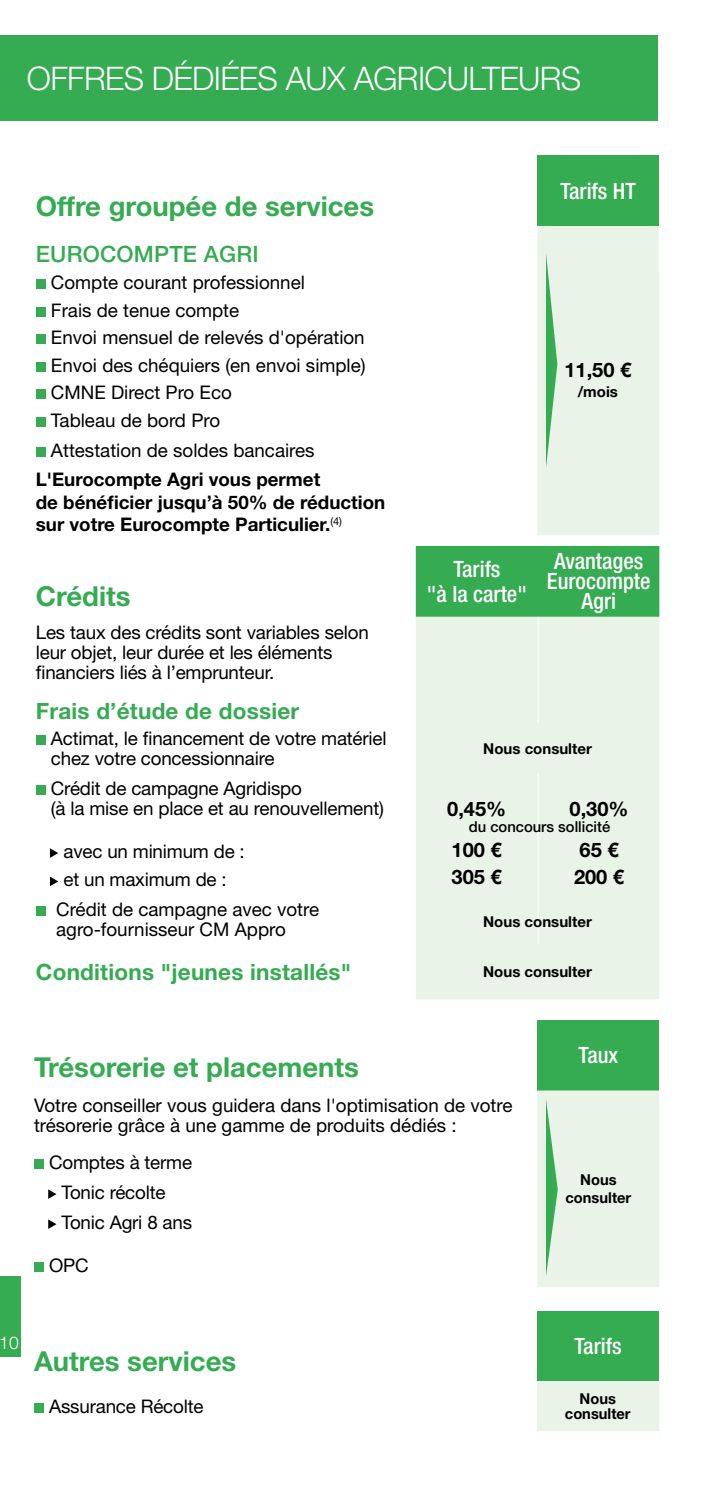
<style>
.page{position:relative;width:709px;height:1489px;background:#fff}
.page>*{position:absolute;margin:0;border:0;box-sizing:border-box;transform-origin:0 0}
.t1{font:300 32.5px "Helvetica Neue LT Std";letter-spacing:-.02em;color:#fff}
.t2{font:700 27.5px "Helvetica Neue LT Std";color:#35ab52}
.t3{font:500 condensed 22.5px/20px "Helvetica Neue LT Std";color:#fff;text-align:center}
.t4{font:700 22.5px "Helvetica Neue LT Std";letter-spacing:.01em;color:#35ab52}
.t5{font:500 22.5px "Helvetica Neue LT Std";letter-spacing:.01em;color:#35ab52}
.t6{font:700 20px/41.2px "Helvetica Neue LT Std";color:#000}
.t7{font:18.75px/20px "Helvetica Neue LT Std";letter-spacing:-.01em;color:#000}
.t8{font:700 18.75px/22.5px "Helvetica Neue LT Std";color:#000}
.t9{font:300 17.5px "Helvetica Neue LT Std";color:#fff}
.t10{font:700 15px/17.5px "Helvetica Neue LT Std";color:#000;text-align:center}
.t11{font:500 15px "Helvetica Neue LT Std";color:#000}
</style>
<div class="page">
<div style="left:537px;top:155px;width:121px;height:71px;background:#35ab52"></div>
<hr style="left:658px;top:271px;width:1px;height:264px;background:#e9f3e7">
<div style="left:36px;top:279px;width:10px;height:10px;background:#35ab52"></div>
<div style="left:36px;top:306px;width:10px;height:10px;background:#35ab52"></div>
<div style="left:36px;top:334px;width:10px;height:10px;background:#35ab52"></div>
<div style="left:36px;top:361px;width:10px;height:10px;background:#35ab52"></div>
<div style="left:36px;top:389px;width:10px;height:10px;background:#35ab52"></div>
<div style="left:36px;top:416px;width:10px;height:10px;background:#35ab52"></div>
<div style="left:36px;top:446px;width:10px;height:10px;background:#35ab52"></div>
<div style="left:416px;top:546px;width:243px;height:71px;background:#35ab52"></div>
<div style="left:416px;top:617px;width:243px;height:382px;background:#e9f3e7"></div>
<hr style="left:537px;top:617px;width:2px;height:70px;background:#fff">
<hr style="left:537px;top:687px;width:2px;height:36px;background:#fff">
<hr style="left:537px;top:773px;width:2px;height:121px;background:#fff">
<hr style="left:537px;top:894px;width:2px;height:49px;background:#fff">
<div style="left:36px;top:735px;width:10px;height:10px;background:#35ab52"></div>
<div style="left:36px;top:785px;width:10px;height:10px;background:#35ab52"></div>
<svg style="left:50px;top:848px;width:8px;height:9px"></svg>
<svg style="left:50px;top:876px;width:8px;height:10px"></svg>
<div style="left:36px;top:905px;width:10px;height:10px;background:#35ab52"></div>
<div style="left:537px;top:1019px;width:122px;height:71px;background:#35ab52"></div>
<div style="left:34px;top:1158px;width:10px;height:10px;background:#35ab52"></div>
<svg style="left:48px;top:1189px;width:8px;height:9px"></svg>
<svg style="left:48px;top:1219px;width:8px;height:9px"></svg>
<div style="left:34px;top:1262px;width:10px;height:10px;background:#35ab52"></div>
<div style="left:537px;top:1310px;width:121px;height:71px;background:#35ab52"></div>
<div style="left:537px;top:1381px;width:121px;height:49px;background:#e9f3e7"></div>
<hr style="left:658px;top:1381px;width:1px;height:49px;background:#e9f3e7">
<div style="left:34px;top:1402px;width:10px;height:10px;background:#35ab52"></div>
<div style="left:0;top:35px;width:658px;height:85px;background:#35ab52"></div>
<div style="left:0;top:1276px;width:21px;height:80px;background:#35ab52"></div>
<div style="left:537px;top:1090px;width:122px;height:196px;background:#e9f3e7"></div>
<div style="left:537px;top:226px;width:121px;height:309px;background:#e9f3e7"></div>
<h1 class="t1" style="left:27px;top:58px;width:556px">OFFRES DÉDIÉES AUX AGRICULTEURS</h1>
<h2 class="t2" style="left:36px;top:189px;width:340px">Offre groupée de services</h2>
<p class="t5" style="left:36px;top:240px;width:224px">EUROCOMPTE AGRI</p>
<p class="t7" style="left:51px;top:268px;width:316px;line-height:27.5px">Compte courant professionnel<br>Frais de tenue compte<br>Envoi mensuel de relevés d'opération<br>Envoi des chéquiers (en envoi simple)<br>CMNE Direct Pro Eco<br>Tableau de bord Pro</p>
<p class="t7" style="left:51px;top:439px;width:265px">Attestation de soldes bancaires</p>
<p class="t8" style="left:36px;top:468px;width:351px">L'Eurocompte Agri vous permet<br>de bénéficier jusqu’à 50% de réduction sur votre Eurocompte Particulier.<sup>(4)</sup></p>
<h2 class="t2" style="left:36px;top:579px;width:96px">Crédits</h2>
<p class="t3" style="left:560px;top:180px;width:77px">Tarifs HT</p>
<p class="t6" style="left:564px;top:349px;width:68px">11,50 €</p>
<p class="t10" style="left:577px;top:383px;width:42px">/mois</p>
<p class="t3" style="left:427px;top:556px;width:101px;line-height:25px">Tarifs<br>"à la carte"</p>
<p class="t3" style="left:547px;top:551px;width:105px">Avantages<br>Eurocompte<br>Agri</p>
<p class="t7" style="left:36px;top:622px;width:334px">Les taux des crédits sont variables selon leur objet, leur durée et les éléments financiers liés à l’emprunteur.</p>
<p class="t4" style="left:36px;top:696px;width:265px">Frais d’étude de dossier</p>
<p class="t7" style="left:51px;top:728px;width:337px">Actimat, le financement de votre matériel chez votre concessionnaire</p>
<p class="t10" style="left:483px;top:739px;width:110px">Nous consulter</p>
<p class="t7" style="left:51px;top:778px;width:334px">Crédit de campagne Agridispo<br>(à la mise en place et au renouvellement)</p>
<p class="t7" style="left:63px;top:836px;width:183px;line-height:28.2px">avec un minimum de : et un maximum de :</p>
<p class="t6" style="left:569px;top:787px;width:60px;text-align:center">0,30%<br>65 €</p>
<p class="t6" style="left:574px;top:855px;width:52px">200 €</p>
<p class="t6" style="left:447px;top:787px;width:60px">0,45%<br>100 €</p>
<p class="t6" style="left:451px;top:855px;width:52px">305 €</p>
<p class="t11" style="left:469px;top:817px;width:143px">du concours sollicité</p>
<p class="t7" style="left:56px;top:898px;width:264px">Crédit de campagne avec votre agro-fournisseur CM Appro</p>
<p class="t4" style="left:36px;top:957px;width:317px">Conditions "jeunes installés"</p>
<h2 class="t2" style="left:34px;top:1050px;width:326px">Trésorerie et placements</h2>
<p class="t10" style="left:483px;top:912px;width:110px">Nous consulter</p>
<p class="t10" style="left:483px;top:962px;width:110px">Nous consulter</p>
<p class="t3" style="left:578px;top:1044px;width:41px">Taux</p>
<p class="t7" style="left:34px;top:1095px;width:480px">Votre conseiller vous guidera dans l'optimisation de votre trésorerie grâce à une gamme de produits dédiés :</p>
<p class="t7" style="left:61px;top:1146px;width:132px;line-height:30px;text-indent:-12px">Comptes à terme<br>Tonic récolte<br>Tonic Agri 8 ans</p>
<p class="t7" style="left:49px;top:1255px;width:41px">OPC</p>
<p class="t10" style="left:565px;top:1170px;width:67px">Nous consulter</p>
<p class="t9" style="left:0;top:1332px;width:20px">10</p>
<h2 class="t2" style="left:34px;top:1343px;width:204px">Autres services</h2>
<p class="t3" style="left:574px;top:1335px;width:49px">Tarifs</p>
<p class="t7" style="left:49px;top:1395px;width:156px">Assurance Récolte</p>
<p class="t10" style="left:565px;top:1390px;width:67px;line-height:15px">Nous consulter</p>
</div>
